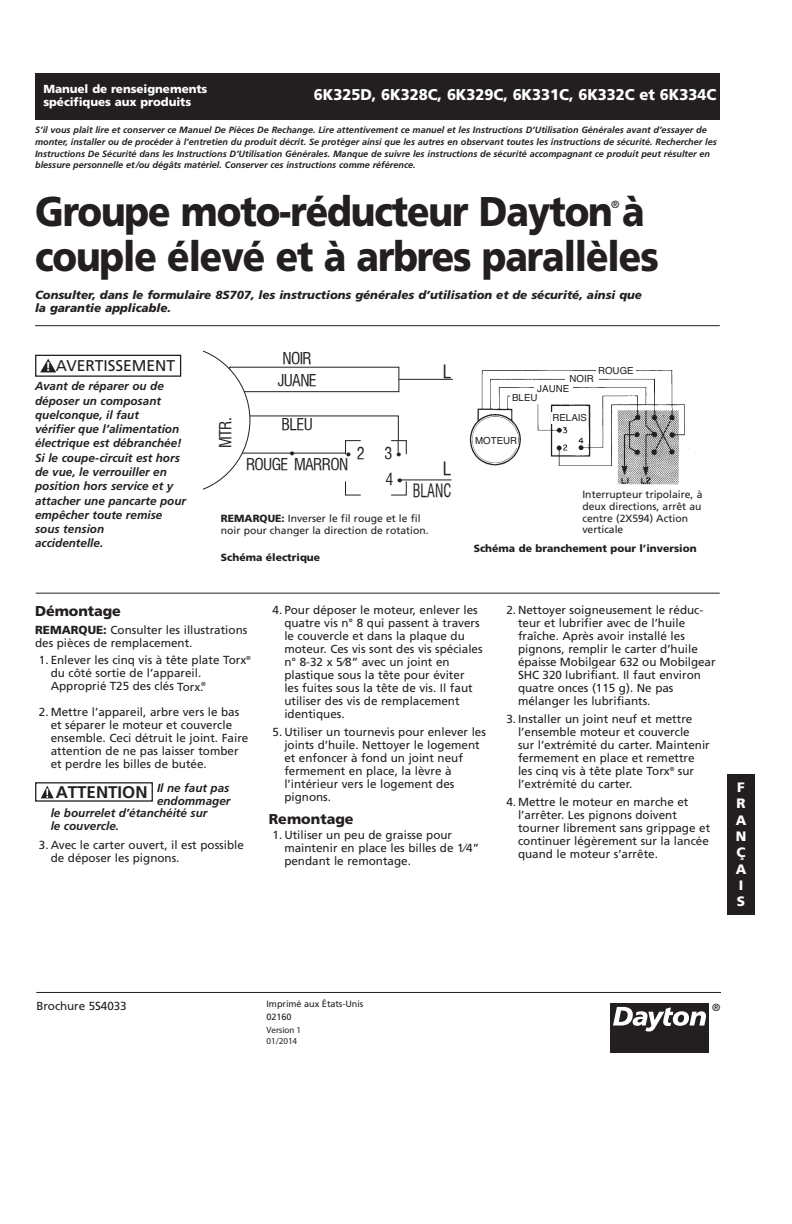
<style>
.page{position:relative;width:792px;height:1224px;background:#fff}
.page>*{position:absolute;margin:0;border:0;box-sizing:border-box;transform-origin:0 0}
.t1{font:900 41.6px "Frutiger";letter-spacing:-.03em;color:#231f20;scale:.89 1}
.t2{font:18px "Halvett Condensed";color:#231f20;scale:.8 1}
.t3{font:18px "Halvett Condensed";color:#231f20}
.t4{font:700 16.8px "Frutiger";color:#231f20}
.t5{font:16px "Halvett Condensed";letter-spacing:-.04em;color:#231f20}
.t6{font:900 15.6px "Frutiger";letter-spacing:-.005em;color:#fff;scale:.95 1}
.t7{font:15.6px "Frutiger";color:#231f20}
.t8{font:900 14.2px "Frutiger";letter-spacing:-.005em;color:#231f20}
.t9{font:14px "Times";color:#231f20}
.t10{font:900 13.6px/16.4px "Frutiger";color:#fff}
.t11{font:11.6px/13px "Frutiger";color:#231f20}
.t12{font:italic 700 11.6px/14.2px "Frutiger";color:#231f20}
.t13{font:italic 900 11.6px/13px "Frutiger";color:#231f20}
.t14{font:900 11.6px/13px "Frutiger";letter-spacing:-.005em;color:#fff}
.t15{font:10.4px/11.6px "Frutiger";color:#231f20}
.t16{font:900 10.4px "Frutiger";color:#231f20}
.t17{font:9.8px/9.6px "Helvetica";color:#231f20}
.t18{font:italic 700 9px/11.6px "Frutiger";color:#231f20}
.t19{font:9px/13px "Frutiger";letter-spacing:-.005em;color:#231f20}
.t20{font:9px "Myriad Pro";letter-spacing:-.005em;color:#231f20}
.s1{font-weight:700;font-size:13px;color:#fff}
.s2{font-family:"Halvett Condensed";font-size:16px}
.s3{font-family:"Times";font-size:14px}
.s4{font-weight:900}
.s5{font-family:"Myriad Pro"}
</style>
<div class="page">
<div style="left:229px;top:367px;width:170px;height:25px;border:1px solid #231f20"></div>
<div style="left:101px;top:346px;width:149px;height:149px;background:#fff;border-radius:50%"></div>
<hr style="left:399px;top:379px;width:54px;height:1px;background:#231f20">
<hr style="left:398px;top:479px;width:54px;height:1px;background:#231f20">
<svg style="left:345px;top:440px;width:62px;height:56px"></svg>
<hr style="left:36px;top:992px;width:685px;height:1px;background:#231f20">
<div style="left:610px;top:1003px;width:99px;height:49px;background:#231f20"></div>
<svg style="left:613px;top:1007px;width:60px;height:25px"></svg>
<svg style="left:673px;top:1011px;width:16px;height:15px"></svg>
<div style="left:678px;top:1015px;width:6px;height:8px;background:#231f20;border-radius:3px"></div>
<svg style="left:689px;top:1011px;width:17px;height:15px"></svg>
<div style="left:35px;top:73px;width:685px;height:47px;background:#231f20"></div>
<img style="left:469px;top:370px;width:216px;height:115px">
<hr style="left:36px;top:593px;width:684px;height:1px;background:#231f20">
<hr style="left:35px;top:325px;width:685px;height:1px;background:#231f20">
<div style="left:474px;top:435px;width:44px;height:13px;background:#fff"></div>
<div style="left:596px;top:365px;width:40px;height:11px;background:#fff"></div>
<div style="left:565px;top:373px;width:33px;height:11px;background:#fff"></div>
<div style="left:534px;top:383px;width:39px;height:11px;background:#fff"></div>
<div style="left:511px;top:392px;width:28px;height:12px;background:#fff"></div>
<div style="left:551px;top:412px;width:37px;height:12px;background:#fff"></div>
<div style="left:728px;top:774px;width:27px;height:141px;background:#231f20"></div>
<svg style="left:40px;top:359px;width:16px;height:13px"></svg>
<div style="left:35px;top:355px;width:146px;height:22px;border:1px solid #231f20"></div>
<div style="left:35px;top:782px;width:118px;height:20px;border:1px solid #231f20"></div>
<svg style="left:41px;top:786px;width:13px;height:12px"></svg>
<p class="t14" style="left:43px;top:82px;width:166px">Manuel de renseignements spécifiques aux produits</p>
<p class="t6" style="left:314px;top:85px;width:425px">6K325D, 6K328C, 6K329C, 6K331C, 6K332C et 6K334C</p>
<p class="t18" style="left:35px;top:124px;width:683px">S’il vous plaît lire et conserver ce Manuel De Pièces De Rechange. Lire attentivement ce manuel et les Instructions D’Utilisation Générales avant d’essayer de monter, installer ou de procéder à l’entretien du produit décrit. Se protéger ainsi que les autres en observant toutes les instructions de sécurité. Rechercher les Instructions De Sécurité dans les Instructions D’Utilisation Générales. Manque de suivre les instructions de sécurité accompagnant ce produit peut résulter en blessure personnelle et/ou dégâts matériel. Conserver ces instructions comme référence.</p>
<p class="t1" style="left:35px;top:187px;width:686px">Groupe moto-réducteur Dayton à</p>
<p class="t15" style="left:611px;top:199px;width:10px">®</p>
<p class="t1" style="left:35px;top:231px;width:702px">couple élevé et à arbres parallèles</p>
<p class="t13" style="left:35px;top:288px;width:609px">Consulter, dans le formulaire 8S707, les instructions générales d’utilisation et de sécurité, ainsi que la garantie applicable.</p>
<p class="t7" style="left:46px;top:357px;width:131px"><span class="s1">!</span> AVERTISSEMENT</p>
<p class="t12" style="left:35px;top:379px;width:152px">Avant de réparer ou de déposer un composant quelconque, il faut<br>vérifier que l’alimentation électrique est débranchée!<br>Si le coupe-circuit est hors de vue, le verrouiller en position hors service et y attacher une pancarte pour empêcher toute remise sous tension<br>accidentelle.</p>
<p class="t5" style="left:216px;top:448px;width:32px;rotate:-90deg">MTR.</p>
<p class="t5" style="left:283px;top:348px;width:31px">NOIR</p>
<p class="t5" style="left:278px;top:370px;width:41px">JUANE</p>
<p class="t5" style="left:282px;top:414px;width:33px">BLEU</p>
<p class="t5" style="left:246px;top:454px;width:104px">ROUGE MARRON</p>
<p class="t9" style="left:346px;top:446px;width:57px">• <span class="s2">2 3</span> •</p>
<p class="t5" style="left:386px;top:470px;width:18px">4 <span class="s3">•</span></p>
<p class="t9" style="left:290px;top:445px;width:6px">•</p>
<p class="t3" style="left:443px;top:361px;width:10px">L</p>
<p class="t3" style="left:443px;top:458px;width:10px">L</p>
<p class="t2" style="left:413px;top:480px;width:50px">BLANC</p>
<p class="t15" style="left:221px;top:512px;width:209px;line-height:12.4px"><span class="s4">REMARQUE:</span> Inverser le fil rouge et le fil noir pour changer la direction de rotation.</p>
<p class="t16" style="left:221px;top:551px;width:101px">Schéma électrique</p>
<p class="t17" style="left:598px;top:366px;width:37px">ROUGE</p>
<p class="t17" style="left:569px;top:374px;width:26px">NOIR</p>
<p class="t17" style="left:512px;top:384px;width:59px;text-indent:25px">JAUNE<br>BLEU</p>
<p class="t17" style="left:552px;top:413px;width:36px">RELAIS</p>
<p class="t17" style="left:475px;top:436px;width:44px">MOTEUR</p>
<p class="t15" style="left:582px;top:489px;width:122px">Interrupteur tripolaire, à deux directions, arrêt au centre (2X594) Action verticale</p>
<p class="t16" style="left:474px;top:542px;width:224px">Schéma de branchement pour l’inversion</p>
<p class="t8" style="left:35px;top:603px;width:87px">Démontage</p>
<p class="t11" style="left:35px;top:624px;width:214px"><span class="s4">REMARQUE:</span> Consulter les illustrations des pièces de remplacement.</p>
<p class="t11" style="left:51px;top:654px;width:202px;text-indent:-12px">1. Enlever les cinq vis à tête plate Torx<sup>® </sup>du côté sortie de l’appareil.<br>Approprié T25 des clés Torx.<sup>®</sup></p>
<p class="t11" style="left:51px;top:706px;width:199px;text-indent:-12px">2. Mettre l’appareil, arbre vers le bas et séparer le moteur et couvercle ensemble. Ceci détruit le joint. Faire attention de ne pas laisser tomber et perdre les billes de butée.</p>
<p class="t12" style="left:157px;top:780px;width:74px">Il ne faut pas</p>
<p class="t12" style="left:157px;top:793px;width:75px">endommager</p>
<p class="t12" style="left:51px;top:806px;width:158px">le bourrelet d’étanchéité sur</p>
<p class="t12" style="left:51px;top:819px;width:70px">le couvercle.</p>
<p class="t11" style="left:51px;top:838px;width:195px;text-indent:-12px">3. Avec le carter ouvert, il est possible de déposer les pignons.</p>
<p class="t4" style="left:56px;top:782px;width:93px">ATTENTION</p>
<p class="t11" style="left:284px;top:603px;width:200px;text-indent:-12px">4. Pour déposer le moteur, enlever les quatre vis n° 8 qui passent à travers le couvercle et dans la plaque du moteur. Ces vis sont des vis spéciales n° 8-32 x 5⁄8” avec un joint en plastique sous la tête pour éviter<br>les fuites sous la tête de vis. Il faut utiliser des vis de remplacement identiques.</p>
<p class="t11" style="left:284px;top:725px;width:203px;text-indent:-12px">5. Utiliser un tournevis pour enlever les joints d’huile. Nettoyer le logement et enfoncer à fond un joint neuf fermement en place, la lèvre à l’intérieur vers le logement des pignons.</p>
<p class="t8" style="left:269px;top:811px;width:86px">Remontage</p>
<p class="t11" style="left:284px;top:828px;width:196px;text-indent:-12px">1. Utiliser un peu de graisse pour maintenir en place les billes de 1⁄4” pendant le remontage.</p>
<p class="t11" style="left:518px;top:603px;width:199px;text-indent:-12px">2. Nettoyer soigneusement le réduc&shy;teur et lubrifier avec de l’huile fraîche. Après avoir installé les pignons, remplir le carter d’huile épaisse Mobilgear 632 ou Mobilgear SHC 320 lubrifiant. Il faut environ quatre onces (115 g). Ne pas mélanger les lubrifiants.</p>
<p class="t11" style="left:518px;top:712px;width:193px;text-indent:-12px">3. Installer un joint neuf et mettre l’ensemble moteur et couvercle<br>sur l’extrémité du carter. Maintenir fermement en place et remettre les cinq vis à tête plate Torx<sup>®</sup> sur l’extrémité du carter.</p>
<p class="t11" style="left:518px;top:795px;width:194px;text-indent:-12px">4. Mettre le moteur en marche et l’arrêter. Les pignons doivent tourner librement sans grippage et continuer légèrement sur la lancée quand le moteur s’arrête.</p>
<p class="t10" style="left:736px;top:779px;width:12px">F<br>R<br>A<br>N<br>Ç<br>A<br>I<br>S</p>
<p class="t11" style="left:36px;top:999px;width:92px">Brochure 5S4033</p>
<p class="t19" style="left:266px;top:997px;width:98px">Imprimé aux États-Unis<br>02160<br><span class="s5">Version 1</span></p>
<p class="t20" style="left:266px;top:1035px;width:32px">01/2014</p>
<p class="t15" style="left:712px;top:1002px;width:10px">®</p>
</div>
